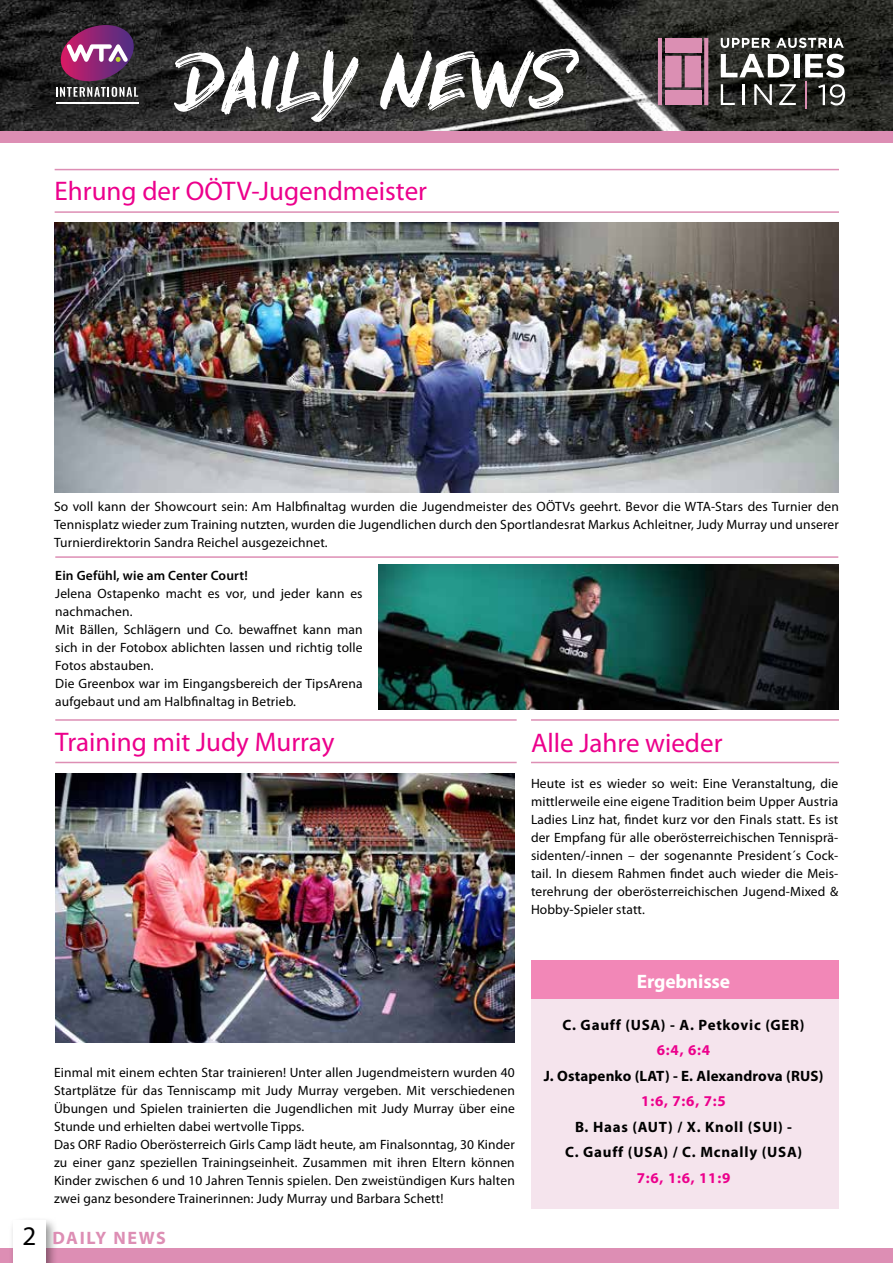
<style>
.page{position:relative;width:893px;height:1263px;background:#fff}
.page>*{position:absolute;margin:0;border:0;box-sizing:border-box;transform-origin:0 0}
.t1{font:27px "Myriad Pro";color:#ec008c}
.t2{font:700 19.5px "Myriad Pro";letter-spacing:-.01em;color:#fff}
.t3{font:700 18px "Myriad Pro";letter-spacing:.09em;color:#dd8eb4}
.t4{font:700 15px/25.5px "Myriad Pro";letter-spacing:.05em;color:#000;text-align:center}
.t5{font:700 15px "Myriad Pro";letter-spacing:.01em;color:#000}
.t6{font:700 15px "Myriad Pro";color:#ec008c}
.t7{font:13.5px/18px "Myriad Pro";letter-spacing:.01em;color:#000}
.t8{font:600 13.5px "Myriad Pro";letter-spacing:.01em;color:#000}
.s1{font-weight:400;font-size:27px;color:#000}
</style>
<div class="page">
<div style="left:0;top:1248px;width:893px;height:15px;background:#dd8eb4"></div>
<img style="left:55px;top:222px;width:783px;height:270px">
<hr style="left:55px;top:211px;width:784px;height:2px;background:#dd8eb4">
<hr style="left:55px;top:169px;width:784px;height:1px;background:#dd8eb4">
<hr style="left:55px;top:762px;width:462px;height:1px;background:#dd8eb4">
<hr style="left:55px;top:719px;width:462px;height:2px;background:#dd8eb4">
<hr style="left:531px;top:762px;width:308px;height:1px;background:#dd8eb4">
<hr style="left:531px;top:719px;width:308px;height:2px;background:#dd8eb4">
<div style="left:9px;top:1216px;width:49px;height:47px;background:#000;opacity:.41"></div>
<div style="left:13px;top:1220px;width:33px;height:43px;background:#fff"></div>
<div style="left:531px;top:960px;width:308px;height:249px;background:#f5e4ed"></div>
<svg style="left:0;top:0;width:893px;height:132px;background:#2f2f2d"></svg>
<div style="left:0;top:132px;width:893px;height:11px;background:#dd8eb4"></div>
<hr style="left:56px;top:102px;width:82px;height:1px;background:#fff">
<svg style="left:56px;top:25px;width:82px;height:72px;background:#744669"></svg>
<svg style="left:174px;top:46px;width:405px;height:76px"></svg>
<svg style="left:721px;top:84px;width:14px;height:21px"></svg>
<hr style="left:743px;top:84px;width:2px;height:21px;background:#fff">
<svg style="left:754px;top:84px;width:18px;height:21px"></svg>
<svg style="left:779px;top:84px;width:17px;height:21px"></svg>
<hr style="left:805px;top:81px;width:2px;height:28px;background:#db8fb3">
<svg style="left:721px;top:54px;width:68px;height:23px"></svg>
<div style="left:794px;top:54px;width:5px;height:23px;background:#fff"></div>
<svg style="left:805px;top:54px;width:39px;height:24px"></svg>
<svg style="left:658px;top:38px;width:50px;height:67px;background:#b67a96"></svg>
<svg style="left:721px;top:38px;width:49px;height:10px"></svg>
<svg style="left:776px;top:38px;width:68px;height:10px"></svg>
<svg style="left:818px;top:84px;width:27px;height:21px"></svg>
<div style="left:531px;top:960px;width:308px;height:39px;background:#f287b7"></div>
<img style="left:55px;top:773px;width:460px;height:270px">
<img style="left:379px;top:564px;width:459px;height:145px">
<hr style="left:55px;top:556px;width:783px;height:2px;background:#dd8eb4">
<h1 class="t1" style="left:55px;top:175px;width:374px">Ehrung der OÖTV-Jugendmeister</h1>
<p class="t7" style="left:54px;top:498px;width:786px;text-align:justify">So voll kann der Showcourt sein: Am Halbfinaltag wurden die Jugendmeister des OÖTVs geehrt. Bevor die WTA-Stars des Turnier den Tennisplatz wieder zum Training nutzten, wurden die Jugendlichen durch den Sportlandesrat Markus Achleitner, Judy Murray und unserer Turnierdirektorin Sandra Reichel ausgezeichnet.</p>
<p class="t8" style="left:55px;top:567px;width:194px">Ein Gefühl, wie am Center Court!</p>
<p class="t7" style="left:55px;top:584px;width:309px">Jelena Ostapenko macht es vor, und jeder kann es nachmachen.<br>Mit Bällen, Schlägern und Co. bewaffnet kann man sich in der Fotobox ablichten lassen und richtig tolle Fotos abstauben.<br>Die Greenbox war im Eingangsbereich der TipsArena aufgebaut und am Halbfinaltag in Betrieb.</p>
<h1 class="t1" style="left:55px;top:725px;width:281px">Training mit Judy Murray</h1>
<h1 class="t1" style="left:531px;top:726px;width:193px">Alle Jahre wieder</h1>
<p class="t7" style="left:531px;top:774px;width:309px;text-align:justify">Heute ist es wieder so weit: Eine Veranstaltung, die mittlerweile eine eigene Tradition beim Upper Austria Ladies Linz hat, findet kurz vor den Finals statt. Es ist der Empfang für alle oberösterreichischen Tennisprä&shy;sidenten/-innen – der sogenannte President´s Cock&shy;tail. In diesem Rahmen findet auch wieder die Meis&shy;terehrung der oberösterreichischen Jugend-Mixed &amp; Hobby-Spieler statt.</p>
<p class="t7" style="left:54px;top:1064px;width:462px">Einmal mit einem echten Star trainieren! Unter allen Jugendmeistern wurden 40<br>Startplätze für das Tenniscamp mit Judy Murray vergeben. Mit verschiedenen Übungen und Spielen trainierten die Jugendlichen mit Judy Murray über eine Stunde und erhielten dabei wertvolle Tipps.<br>Das ORF Radio Oberösterreich Girls Camp lädt heute, am Finalsonntag, 30 Kinder zu einer ganz speziellen Trainingseinheit. Zusammen mit ihren Eltern können Kinder zwischen 6 und 10 Jahren Tennis spielen. Den zweistündigen Kurs halten zwei ganz besondere Trainerinnen: Judy Murray und Barbara Schett!</p>
<h3 class="t3" style="left:22px;top:1226px;width:145px"><span class="s1">2</span> DAILY NEWS</h3>
<h2 class="t2" style="left:637px;top:969px;width:95px">Ergebnisse</h2>
<p class="t4" style="left:562px;top:1011px;width:244px">C. Gauff (USA) - A. Petkovic (GER)</p>
<p class="t6" style="left:657px;top:1040px;width:55px">6:4, 6:4</p>
<p class="t5" style="left:544px;top:1066px;width:281px">J. Ostapenko (LAT) - E. Alexandrova (RUS)</p>
<p class="t6" style="left:641px;top:1091px;width:86px">1:6, 7:6, 7:5</p>
<p class="t4" style="left:565px;top:1113px;width:238px">B. Haas (AUT) / X. Knoll (SUI) -<br>C. Gauff (USA) / C. Mcnally (USA)</p>
<p class="t6" style="left:637px;top:1168px;width:95px">7:6, 1:6, 11:9</p>
</div>
